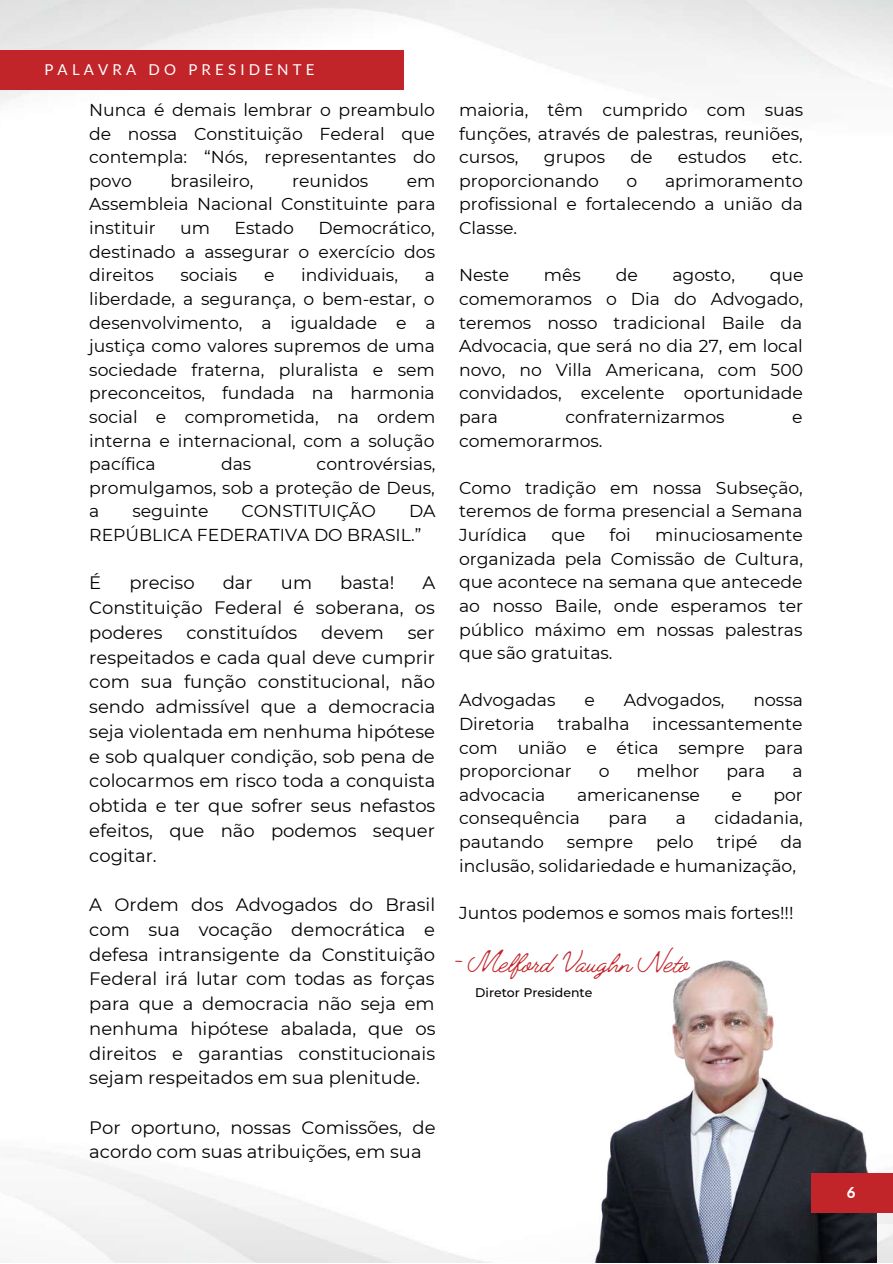
<style>
.page{position:relative;width:893px;height:1264px;background:#fff}
.page>*{position:absolute;margin:0;border:0;box-sizing:border-box;transform-origin:0 0}
.t1{font:300 32.4px "Jimmy Script";color:#c1252a}
.t2{font:18px/24.8px "Montserrat";color:#000;text-align:justify}
.t3{font:17.25px/23.5px "Montserrat";color:#000;text-align:justify}
.t4{font:15px "Lato";letter-spacing:.28em;color:#fff}
.t5{font:800 15px "Lato";color:#fff}
.t6{font:500 12.45px "Montserrat";color:#000}
</style>
<div class="page">
<img style="left:0;top:0;width:892px;height:104px">
<img style="left:11px;top:1156px;width:881px;height:106px">
<div style="left:0;top:50px;width:403px;height:39px;background:#c1252a"></div>
<img style="left:586px;top:960px;width:290px;height:302px">
<div style="left:811px;top:1173px;width:81px;height:39px;background:#c1252a"></div>
<p class="t4" style="left:44px;top:60px;width:271px">PALAVRA DO PRESIDENTE</p>
<p class="t3" style="left:89px;top:98px;width:348px">Nunca é demais lembrar o preambulo de nossa Constituição Federal que contempla: “Nós, representantes do povo</p>
<p class="t3" style="left:170px;top:169px;width:84px">brasileiro,</p>
<p class="t3" style="left:292px;top:169px;width:78px">reunidos</p>
<p class="t3" style="left:89px;top:169px;width:348px;text-indent:317px">em Assembleia Nacional Constituinte para instituir</p>
<p class="t3" style="left:89px;top:216px;width:347px;text-indent:229px">Democrático, destinado a assegurar o exercício dos direitos</p>
<p class="t3" style="left:180px;top:216px;width:31px">um</p>
<p class="t3" style="left:234px;top:216px;width:61px">Estado</p>
<p class="t3" style="left:180px;top:263px;width:58px">sociais</p>
<p class="t3" style="left:264px;top:263px;width:12px">e</p>
<p class="t3" style="left:301px;top:263px;width:98px">individuais,</p>
<p class="t3" style="left:89px;top:263px;width:348px;text-indent:335px">a liberdade, a segurança, o bem-estar, o desenvolvimento, a igualdade e a justiça como valores supremos de uma sociedade fraterna, pluralista e sem preconceitos, fundada na harmonia social e comprometida, na ordem interna e internacional, com a solução pacífica</p>
<p class="t3" style="left:89px;top:452px;width:348px;text-indent:227px">controvérsias, promulgamos, sob a proteção de Deus, a</p>
<p class="t3" style="left:221px;top:452px;width:32px">das</p>
<p class="t3" style="left:132px;top:499px;width:77px">seguinte</p>
<p class="t3" style="left:241px;top:499px;width:136px">CONSTITUIÇÃO</p>
<p class="t3" style="left:89px;top:499px;width:348px;text-indent:320px">DA<br>REPÚBLICA FEDERATIVA DO BRASIL.”</p>
<p class="t2" style="left:89px;top:570px;width:14px">É</p>
<p class="t2" style="left:129px;top:570px;width:67px">preciso</p>
<p class="t2" style="left:223px;top:570px;width:31px">dar</p>
<p class="t2" style="left:281px;top:570px;width:33px">um</p>
<p class="t2" style="left:340px;top:570px;width:56px">basta!</p>
<p class="t2" style="left:89px;top:570px;width:347px;text-indent:333px">A Constituição Federal é soberana, os poderes</p>
<p class="t2" style="left:186px;top:620px;width:112px">constituídos</p>
<p class="t2" style="left:321px;top:620px;width:64px">devem</p>
<p class="t2" style="left:89px;top:620px;width:347px;text-indent:318px">ser respeitados e cada qual deve cumprir com sua função constitucional, não sendo admissível que a democracia seja violentada em nenhuma hipótese e sob qualquer condição, sob pena de colocarmos em risco toda a conquista obtida e ter que sofrer seus nefastos efeitos, que não podemos sequer cogitar.</p>
<p class="t2" style="left:89px;top:892px;width:347px">A Ordem dos Advogados do Brasil com sua vocação democrática e defesa intransigente da Constituição Federal irá lutar com todas as forças para que a democracia não seja em nenhuma hipótese abalada, que os direitos e garantias constitucionais sejam respeitados em sua plenitude.</p>
<p class="t2" style="left:89px;top:1114px;width:348px">Por oportuno, nossas Comissões, de acordo com suas atribuições, em sua</p>
<p class="t3" style="left:459px;top:98px;width:346px">maioria, têm cumprido com suas funções, através de palestras, reuniões, cursos,</p>
<p class="t3" style="left:544px;top:145px;width:63px">grupos</p>
<p class="t3" style="left:630px;top:145px;width:24px">de</p>
<p class="t3" style="left:678px;top:145px;width:70px">estudos</p>
<p class="t3" style="left:771px;top:145px;width:32px">etc.</p>
<p class="t3" style="left:459px;top:169px;width:141px">proporcionando</p>
<p class="t3" style="left:626px;top:169px;width:12px">o</p>
<p class="t3" style="left:459px;top:169px;width:345px;text-indent:206px">aprimoramento profissional e fortalecendo a união da Classe.</p>
<p class="t3" style="left:459px;top:263px;width:52px">Neste</p>
<p class="t3" style="left:544px;top:263px;width:39px">mês</p>
<p class="t3" style="left:615px;top:263px;width:24px">de</p>
<p class="t3" style="left:672px;top:263px;width:64px">agosto,</p>
<p class="t3" style="left:459px;top:263px;width:346px;text-indent:310px">que comemoramos o Dia do Advogado, teremos nosso tradicional Baile da Advocacia, que será no dia 27, em local novo, no Villa Americana, com 500 convidados, excelente oportunidade para</p>
<p class="t3" style="left:565px;top:405px;width:161px">confraternizarmos</p>
<p class="t3" style="left:792px;top:405px;width:12px">e</p>
<p class="t3" style="left:459px;top:428px;width:145px">comemorarmos.</p>
<p class="t3" style="left:459px;top:476px;width:345px">Como tradição em nossa Subseção, teremos de forma presencial a Semana Jurídica</p>
<p class="t3" style="left:551px;top:523px;width:35px">que</p>
<p class="t3" style="left:609px;top:523px;width:23px">foi</p>
<p class="t3" style="left:459px;top:523px;width:345px;text-indent:196px">minuciosamente organizada pela Comissão de Cultura, que acontece na semana que antecede ao nosso Baile, onde esperamos ter público máximo em nossas palestras que são gratuitas.</p>
<p class="t3" style="left:459px;top:688px;width:98px">Advogadas</p>
<p class="t3" style="left:584px;top:688px;width:12px">e</p>
<p class="t3" style="left:623px;top:688px;width:102px">Advogados,</p>
<p class="t3" style="left:753px;top:688px;width:51px">nossa</p>
<p class="t3" style="left:459px;top:712px;width:77px">Diretoria</p>
<p class="t3" style="left:557px;top:712px;width:74px">trabalha</p>
<p class="t3" style="left:459px;top:712px;width:345px;text-indent:193px">incessantemente com união e ética sempre para proporcionar</p>
<p class="t3" style="left:598px;top:759px;width:12px">o</p>
<p class="t3" style="left:636px;top:759px;width:64px">melhor</p>
<p class="t3" style="left:726px;top:759px;width:40px">para</p>
<p class="t3" style="left:792px;top:759px;width:12px">a</p>
<p class="t3" style="left:459px;top:783px;width:88px">advocacia</p>
<p class="t3" style="left:577px;top:783px;width:124px">americanense</p>
<p class="t3" style="left:731px;top:783px;width:12px">e</p>
<p class="t3" style="left:773px;top:783px;width:31px">por</p>
<p class="t3" style="left:459px;top:806px;width:122px">consequência</p>
<p class="t3" style="left:608px;top:806px;width:40px">para</p>
<p class="t3" style="left:676px;top:806px;width:12px">a</p>
<p class="t3" style="left:714px;top:806px;width:90px">cidadania,</p>
<p class="t3" style="left:459px;top:830px;width:86px">pautando</p>
<p class="t3" style="left:567px;top:830px;width:68px">sempre</p>
<p class="t3" style="left:656px;top:830px;width:39px">pelo</p>
<p class="t3" style="left:716px;top:830px;width:42px">tripé</p>
<p class="t3" style="left:459px;top:830px;width:345px;text-indent:321px">da inclusão, solidariedade e humanização,</p>
<p class="t3" style="left:459px;top:901px;width:336px">Juntos podemos e somos mais fortes!!!</p>
<h1 class="t1" style="left:452px;top:942px;width:238px">-Melford Vaughn Neto</h1>
<p class="t6" style="left:475px;top:984px;width:119px">Diretor Presidente</p>
<p class="t5" style="left:846px;top:1183px;width:10px">6</p>
</div>
